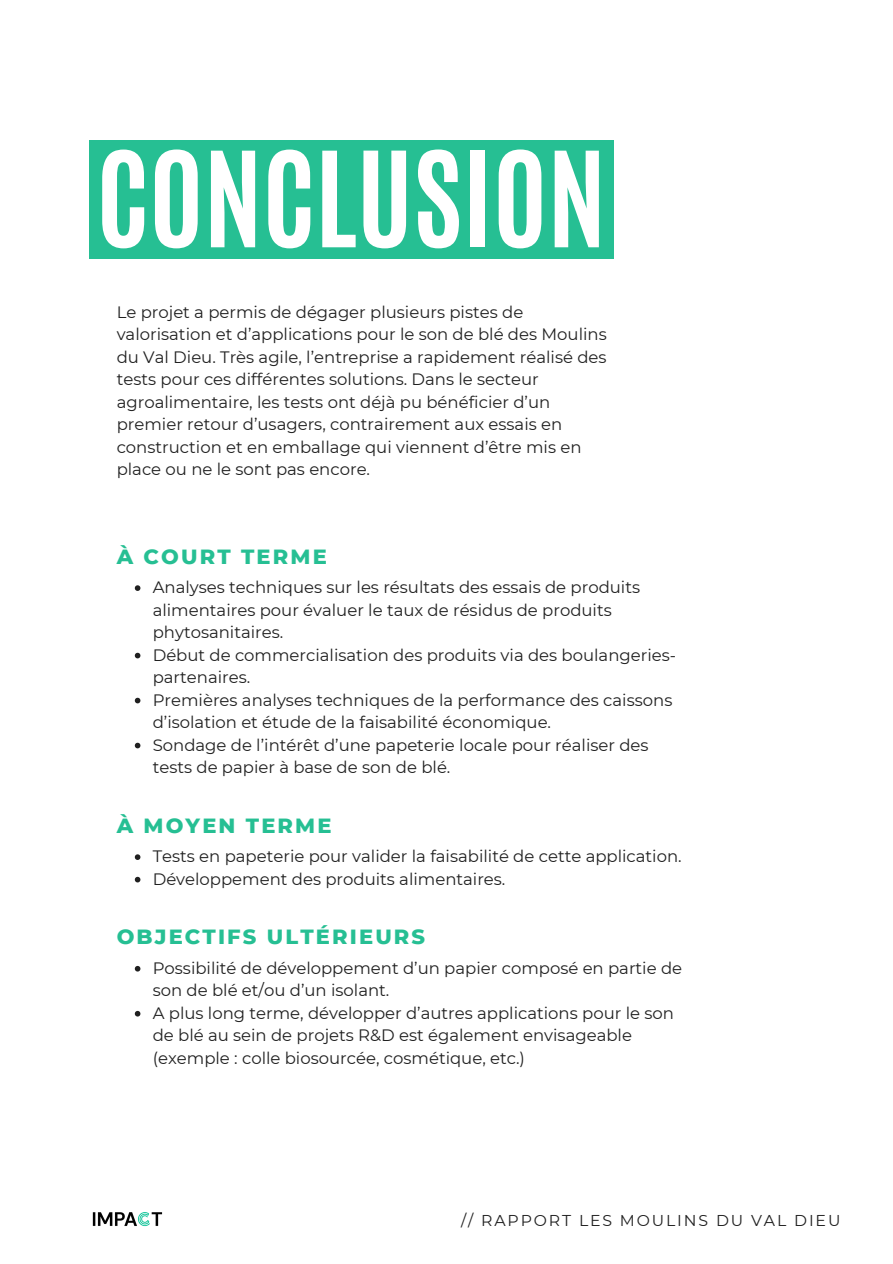
<style>
.page{position:relative;width:893px;height:1264px;background:#fff}
.page>*{position:absolute;margin:0;border:0;box-sizing:border-box;transform-origin:0 0}
.t1{font:700 112.35px "Antonio";color:#fff}
.t2{font:800 21px "Montserrat";letter-spacing:.1em;color:#26bf93}
.t3{font:16.5px/22.5px "Montserrat";color:#202020}
.t4{font:15.75px "Montserrat";letter-spacing:.12em;color:#202020}
</style>
<div class="page">
<img style="left:93px;top:1212px;width:69px;height:14px">
<div style="left:89px;top:140px;width:524px;height:119px;background:#26bf93"></div>
<svg style="left:135px;top:585px;width:5px;height:6px"></svg>
<svg style="left:135px;top:652px;width:5px;height:6px"></svg>
<svg style="left:135px;top:697px;width:5px;height:6px"></svg>
<svg style="left:135px;top:742px;width:5px;height:6px"></svg>
<svg style="left:135px;top:854px;width:5px;height:6px"></svg>
<svg style="left:135px;top:876px;width:5px;height:6px"></svg>
<svg style="left:135px;top:965px;width:5px;height:6px"></svg>
<svg style="left:135px;top:1010px;width:5px;height:6px"></svg>
<p class="t1" style="left:96px;top:119px;width:511px">CONCLUSION</p>
<p class="t3" style="left:117px;top:300px;width:491px">Le projet a permis de dégager plusieurs pistes de valorisation et d’applications pour le son de blé des Moulins du Val Dieu. Très agile, l’entreprise a rapidement réalisé des tests pour ces différentes solutions. Dans le secteur agroalimentaire, les tests ont déjà pu bénéficier d’un premier retour d’usagers, contrairement aux essais en construction et en emballage qui viennent d’être mis en place ou ne le sont pas encore.</p>
<p class="t2" style="left:117px;top:543px;width:211px">À COURT TERME</p>
<p class="t3" style="left:153px;top:576px;width:489px">Analyses techniques sur les résultats des essais de produits alimentaires pour évaluer le taux de résidus de produits phytosanitaires.</p>
<p class="t3" style="left:153px;top:643px;width:525px">Début de commercialisation des produits via des boulangeries&shy;partenaires.</p>
<p class="t3" style="left:153px;top:688px;width:521px">Premières analyses techniques de la performance des caissons d’isolation et étude de la faisabilité économique.</p>
<p class="t3" style="left:153px;top:733px;width:497px">Sondage de l’intérêt d’une papeterie locale pour réaliser des tests de papier à base de son de blé.</p>
<p class="t2" style="left:117px;top:812px;width:216px">À MOYEN TERME</p>
<p class="t3" style="left:153px;top:845px;width:530px">Tests en papeterie pour valider la faisabilité de cette application.</p>
<p class="t3" style="left:153px;top:867px;width:354px">Développement des produits alimentaires.</p>
<p class="t2" style="left:117px;top:924px;width:310px">OBJECTIFS ULTÉRIEURS</p>
<p class="t3" style="left:153px;top:956px;width:531px">Possibilité de développement d’un papier composé en partie de son de blé et/ou d’un isolant.</p>
<p class="t3" style="left:153px;top:1001px;width:522px">A plus long terme, développer d’autres applications pour le son de blé au sein de projets R&amp;D est également envisageable (exemple : colle biosourcée, cosmétique, etc.)</p>
<p class="t4" style="left:461px;top:1210px;width:381px">// RAPPORT LES MOULINS DU VAL DIEU</p>
</div>
